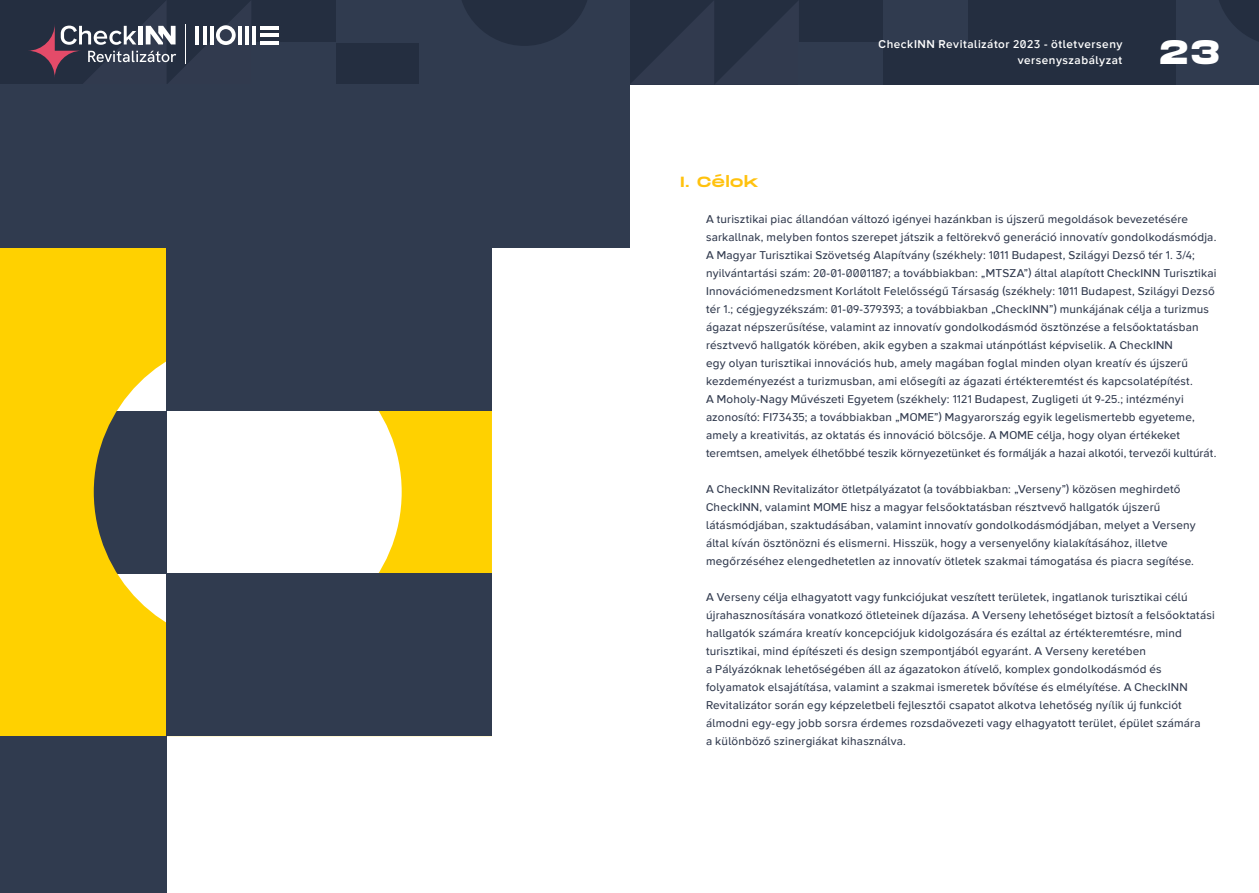
<style>
.page{position:relative;width:1259px;height:893px;background:#fff}
.page>*{position:absolute;margin:0;border:0;box-sizing:border-box;transform-origin:0 0}
.t1{font:700 33.75px "Monument Extended";color:#fff}
.t2{font:15px "Monument Extended";letter-spacing:.05em;color:#ffc20e}
.t3{font:500 11.7px/18px "Wonder Unit Sans";letter-spacing:.015em;color:#313a4e}
.t4{font:600 11.7px/16.5px "Wonder Unit Sans";letter-spacing:.045em;color:#fff;text-align:right}
</style>
<div class="page">
<svg style="left:0;top:248px;width:492px;height:488px;fill:#ffd100"></svg>
<div style="left:0;top:0;width:1259px;height:85px;background:#242e40"></div>
<svg style="left:629px;top:0;width:170px;height:85px"></svg>
<div style="left:251px;top:42px;width:85px;height:43px;background:#303b4f"></div>
<div style="left:0;top:736px;width:166px;height:157px;background:#303b4f"></div>
<div style="left:0;top:84px;width:629px;height:164px;background:#303b4f"></div>
<div style="left:799px;top:42px;width:84px;height:42px;background:#303b4f"></div>
<div style="left:336px;top:0;width:85px;height:42px;background:#303b4f"></div>
<div style="left:166px;top:573px;width:326px;height:163px;background:#303b4f"></div>
<div style="left:166px;top:248px;width:326px;height:163px;background:#303b4f"></div>
<div style="left:883px;top:0;width:84px;height:42px;background:#303b4f"></div>
<div style="left:419px;top:0;width:210px;height:85px;background:#303b4f"></div>
<div style="left:1176px;top:0;width:83px;height:85px;background:#303b4f"></div>
<svg style="left:462px;top:0;width:125px;height:46px"></svg>
<svg style="left:1219px;top:0;width:40px;height:42px"></svg>
<hr style="left:252px;top:26px;width:4px;height:19px;background:#fff">
<hr style="left:260px;top:41px;width:18px;height:4px;background:#fff">
<hr style="left:260px;top:33px;width:18px;height:4px;background:#fff">
<hr style="left:260px;top:26px;width:18px;height:4px;background:#fff">
<svg style="left:28px;top:1px;width:223px;height:83px"></svg>
<p class="t4" style="left:878px;top:36px;width:245px">CheckINN Revitalizátor 2023 - ötletverseny versenyszabályzat</p>
<h1 class="t1" style="left:1160px;top:28px;width:61px">23</h1>
<p class="t2" style="left:680px;top:171px;width:80px">I. Célok</p>
<p class="t3" style="left:706px;top:211px;width:512px">A turisztikai piac állandóan változó igényei hazánkban is újszerű megoldások bevezetésére sarkallnak, melyben fontos szerepet játszik a feltörekvő generáció innovatív gondolkodásmódja.<br>A Magyar Turisztikai Szövetség Alapítvány (székhely: 1011 Budapest, Szilágyi Dezső tér 1. 3/4; nyilvántartási szám: 20-01-0001187; a továbbiakban: „MTSZA”) által alapított CheckINN Turisztikai Innovációmenedzsment Korlátolt Felelősségű Társaság (székhely: 1011 Budapest, Szilágyi Dezső tér 1.; cégjegyzékszám: 01-09-379393; a továbbiakban „CheckINN”) munkájának célja a turizmus ágazat népszerűsítése, valamint az innovatív gondolkodásmód ösztönzése a felsőoktatásban résztvevő hallgatók körében, akik egyben a szakmai utánpótlást képviselik. A CheckINN<br>egy olyan turisztikai innovációs hub, amely magában foglal minden olyan kreatív és újszerű kezdeményezést a turizmusban, ami elősegíti az ágazati értékteremtést és kapcsolatépítést.<br>A Moholy-Nagy Művészeti Egyetem (székhely: 1121 Budapest, Zugligeti út 9-25.; intézményi azonosító: FI73435; a továbbiakban „MOME”) Magyarország egyik legelismertebb egyeteme, amely a kreativitás, az oktatás és innováció bölcsője. A MOME célja, hogy olyan értékeket teremtsen, amelyek élhetőbbé teszik környezetünket és formálják a hazai alkotói, tervezői kultúrát.</p>
<p class="t3" style="left:706px;top:481px;width:491px">A CheckINN Revitalizátor ötletpályázatot (a továbbiakban: „Verseny”) közösen meghirdető CheckINN, valamint MOME hisz a magyar felsőoktatásban résztvevő hallgatók újszerű látásmódjában, szaktudásában, valamint innovatív gondolkodásmódjában, melyet a Verseny által kíván ösztönözni és elismerni. Hisszük, hogy a versenyelőny kialakításához, illetve megőrzéséhez elengedhetetlen az innovatív ötletek szakmai támogatása és piacra segítése.</p>
<p class="t3" style="left:706px;top:589px;width:510px">A Verseny célja elhagyatott vagy funkciójukat veszített területek, ingatlanok turisztikai célú újrahasznosítására vonatkozó ötleteinek díjazása. A Verseny lehetőséget biztosít a felsőoktatási hallgatók számára kreatív koncepciójuk kidolgozására és ezáltal az értékteremtésre, mind turisztikai, mind építészeti és design szempontjából egyaránt. A Verseny keretében<br>a Pályázóknak lehetőségében áll az ágazatokon átívelő, komplex gondolkodásmód és folyamatok elsajátítása, valamint a szakmai ismeretek bővítése és elmélyítése. A CheckINN Revitalizátor során egy képzeletbeli fejlesztői csapatot alkotva lehetőség nyílik új funkciót álmodni egy-egy jobb sorsra érdemes rozsdaövezeti vagy elhagyatott terület, épület számára<br>a különböző szinergiákat kihasználva.</p>
</div>
